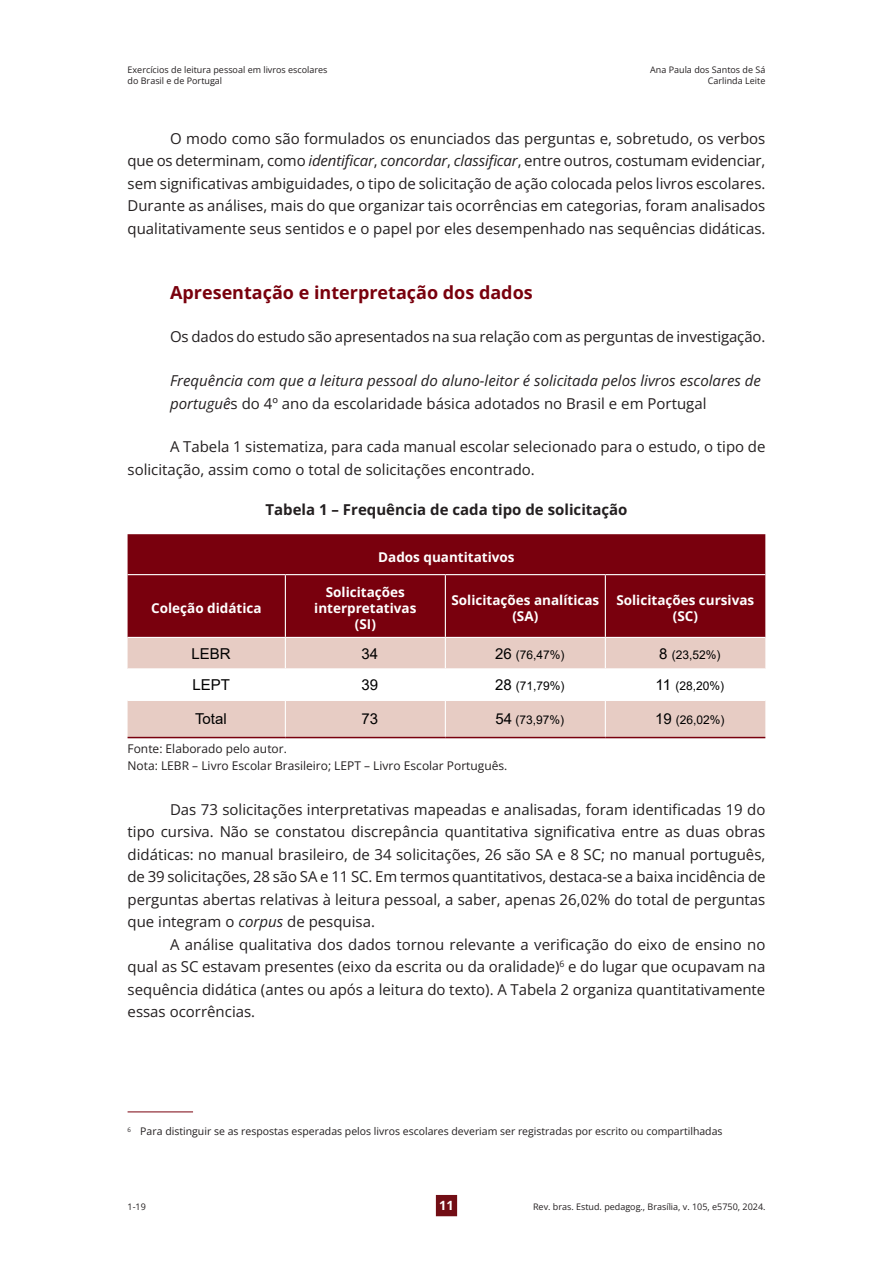
<style>
.page{position:relative;width:893px;height:1263px;background:#fff}
.page>*{position:absolute;margin:0;border:0;box-sizing:border-box;transform-origin:0 0}
._01_-_Subtítulo_1{font:700 18px "Open Sans";color:#79000d}
._01_-_Corpo_do_texto{font:15px/22.5px "Open Sans";color:#231f20;text-align:justify}
._01_-_Subtítulo_2{font:italic 15px/22.5px "Open Sans";color:#231f20}
._01_-_Titulo_Tabelas__quadros__graficos_e{font:700 15px "Open Sans";color:#231f20}
.t1{font:15px "Arial";color:#000}
._01_-_Cabeça_Tabela{font:700 13.5px/16.2px "Open Sans";color:#fff;text-align:center}
.t2{font:700 12.75px "Open Sans";color:#fff}
._01_-_Fonte_da_tabela{font:12px "Open Sans";color:#231f20}
.t3{font:12px "Arial";color:#000}
._02_-_Nota_de_rodapé_sequencia{font:10.5px "Open Sans";color:#231f20}
.t4{font:9px/10.5px "Open Sans";color:#231f20}
.s1{font-style:italic}
.s2{font-style:normal}
.s3{font-size:15px}
</style>
<div class="page">
<div style="left:436px;top:1195px;width:21px;height:21px;background:#720e15"></div>
<div style="left:128px;top:534px;width:637px;height:103px;background:#79000d"></div>
<div style="left:128px;top:638px;width:637px;height:99px;background:#e7ccc4"></div>
<svg style="left:128px;top:669px;width:637px;height:31px"></svg>
<hr style="left:128px;top:574px;width:157px;height:1px;background:#fff">
<hr style="left:285px;top:574px;width:160px;height:1px;background:#fff">
<hr style="left:285px;top:575px;width:1px;height:62px;background:#fff">
<hr style="left:445px;top:574px;width:160px;height:1px;background:#fff">
<hr style="left:445px;top:575px;width:1px;height:62px;background:#fff">
<hr style="left:605px;top:574px;width:160px;height:1px;background:#fff">
<hr style="left:605px;top:575px;width:1px;height:62px;background:#fff">
<hr style="left:285px;top:638px;width:1px;height:30px;background:#fff">
<hr style="left:445px;top:638px;width:1px;height:30px;background:#fff">
<hr style="left:605px;top:638px;width:1px;height:30px;background:#fff">
<hr style="left:128px;top:668px;width:157px;height:1px;background:#fff">
<hr style="left:285px;top:668px;width:160px;height:1px;background:#fff">
<hr style="left:285px;top:669px;width:1px;height:31px;background:#fff">
<hr style="left:445px;top:668px;width:160px;height:1px;background:#fff">
<hr style="left:445px;top:669px;width:1px;height:31px;background:#fff">
<hr style="left:605px;top:668px;width:160px;height:1px;background:#fff">
<hr style="left:605px;top:669px;width:1px;height:31px;background:#fff">
<hr style="left:128px;top:700px;width:157px;height:1px;background:#fff">
<hr style="left:285px;top:700px;width:160px;height:1px;background:#fff">
<hr style="left:285px;top:701px;width:1px;height:36px;background:#fff">
<hr style="left:445px;top:700px;width:160px;height:1px;background:#fff">
<hr style="left:445px;top:701px;width:1px;height:36px;background:#fff">
<hr style="left:605px;top:700px;width:160px;height:1px;background:#fff">
<hr style="left:605px;top:701px;width:1px;height:36px;background:#fff">
<hr style="left:128px;top:737px;width:157px;height:1px;background:#79000d">
<hr style="left:285px;top:737px;width:160px;height:1px;background:#79000d">
<hr style="left:445px;top:737px;width:160px;height:1px;background:#79000d">
<hr style="left:605px;top:737px;width:160px;height:1px;background:#79000d">
<hr style="left:128px;top:1112px;width:65px;height:1px;background:#79000d">
<p class="t4" style="left:128px;top:65px;width:201px">Exercícios de leitura pessoal em livros escolares do Brasil e de Portugal</p>
<p class="t4" style="left:650px;top:65px;width:117px;text-align:right">Ana Paula dos Santos de Sá<br>Carlinda Leite</p>
<p class="_01_-_Corpo_do_texto" style="left:128px;top:127px;width:639px;text-indent:43px">O modo como são formulados os enunciados das perguntas e, sobretudo, os verbos que os determinam, como <span class="s1">identificar</span>, <span class="s1">concordar</span>, <span class="s1">classificar</span>, entre outros, costumam evidenciar, sem significativas ambiguidades, o tipo de solicitação de ação colocada pelos livros escolares.<br>Durante as análises, mais do que organizar tais ocorrências em categorias, foram analisados qualitativamente seus sentidos e o papel por eles desempenhado nas sequências didáticas.</p>
<p class="_01_-_Subtítulo_1" style="left:170px;top:280px;width:364px">Apresentação e interpretação dos dados</p>
<p class="_01_-_Corpo_do_texto" style="left:170px;top:325px;width:597px">Os dados do estudo são apresentados na sua relação com as perguntas de investigação.</p>
<p class="_01_-_Subtítulo_2" style="left:170px;top:369px;width:592px">Frequência com que a leitura pessoal do aluno-leitor é solicitada pelos livros escolares de portuguê<span class="s2">s do 4º ano da escolaridade básica adotados no Brasil e em Portugal</span></p>
<p class="_01_-_Corpo_do_texto" style="left:128px;top:435px;width:639px;text-indent:43px">A Tabela 1 sistematiza, para cada manual escolar selecionado para o estudo, o tipo de solicitação, assim como o total de solicitações encontrado.</p>
<p class="_01_-_Titulo_Tabelas__quadros__graficos_e" style="left:265px;top:500px;width:364px">Tabela 1 – Frequência de cada tipo de solicitação</p>
<p class="_01_-_Cabeça_Tabela" style="left:378px;top:548px;width:138px">Dados quantitativos</p>
<p class="_01_-_Cabeça_Tabela" style="left:151px;top:600px;width:112px">Coleção didática</p>
<p class="_01_-_Cabeça_Tabela" style="left:314px;top:584px;width:104px">Solicitações interpretativas</p>
<p class="_01_-_Cabeça_Tabela" style="left:355px;top:616px;width:23px">(SI)</p>
<p class="_01_-_Cabeça_Tabela" style="left:451px;top:592px;width:149px">Solicitações analíticas</p>
<p class="_01_-_Cabeça_Tabela" style="left:512px;top:608px;width:27px">(SA)</p>
<p class="_01_-_Cabeça_Tabela" style="left:616px;top:592px;width:139px">Solicitações cursivas</p>
<p class="_01_-_Cabeça_Tabela" style="left:673px;top:608px;width:27px">(SC)</p>
<p class="t1" style="left:191px;top:643px;width:41px">LEBR</p>
<p class="t1" style="left:362px;top:643px;width:18px">34</p>
<p class="t3" style="left:495px;top:646px;width:71px"><span class="s3">26</span> (76,47%)</p>
<p class="t3" style="left:659px;top:646px;width:63px"><span class="s3">8</span> (23,52%)</p>
<p class="t1" style="left:192px;top:674px;width:39px">LEPT</p>
<p class="t1" style="left:362px;top:674px;width:18px">39</p>
<p class="t3" style="left:495px;top:678px;width:71px"><span class="s3">28</span> (71,79%)</p>
<p class="t3" style="left:656px;top:678px;width:70px"><span class="s3">11</span> (28,20%)</p>
<p class="t1" style="left:195px;top:709px;width:33px">Total</p>
<p class="t1" style="left:362px;top:709px;width:18px">73</p>
<p class="t3" style="left:495px;top:712px;width:70px"><span class="s3">54</span> (73,97%)</p>
<p class="t3" style="left:655px;top:712px;width:71px"><span class="s3">19</span> (26,02%)</p>
<p class="_01_-_Fonte_da_tabela" style="left:128px;top:740px;width:161px">Fonte: Elaborado pelo autor.</p>
<p class="_01_-_Fonte_da_tabela" style="left:128px;top:757px;width:381px">Nota: LEBR – Livro Escolar Brasileiro; LEPT – Livro Escolar Português.</p>
<p class="_01_-_Corpo_do_texto" style="left:128px;top:797px;width:639px;text-indent:43px">Das 73 solicitações interpretativas mapeadas e analisadas, foram identificadas 19 do tipo cursiva. Não se constatou discrepância quantitativa significativa entre as duas obras didáticas: no manual brasileiro, de 34 solicitações, 26 são SA e 8 SC; no manual português, de 39 solicitações, 28 são SA e 11 SC. Em termos quantitativos, destaca-se a baixa incidência de perguntas abertas relativas à leitura pessoal, a saber, apenas 26,02% do total de perguntas que integram o <span class="s1">corpus</span> de pesquisa.</p>
<p class="_01_-_Corpo_do_texto" style="left:128px;top:932px;width:639px;text-indent:43px">A análise qualitativa dos dados tornou relevante a verificação do eixo de ensino no qual as SC estavam presentes (eixo da escrita ou da oralidade)<sup>6</sup> e do lugar que ocupavam na sequência didática (antes ou após a leitura do texto). A Tabela 2 organiza quantitativamente essas ocorrências.</p>
<p class="_02_-_Nota_de_rodapé_sequencia" style="left:128px;top:1124px;width:596px"><sup>6</sup> Para distinguir se as respostas esperadas pelos livros escolares deveriam ser registradas por escrito ou compartilhadas</p>
<p class="t4" style="left:128px;top:1201px;width:20px">1-19</p>
<p class="t2" style="left:439px;top:1197px;width:16px">11</p>
<p class="t4" style="left:533px;top:1201px;width:234px">Rev. bras. Estud. pedagog., Brasília, v. 105, e5750, 2024.</p>
</div>
